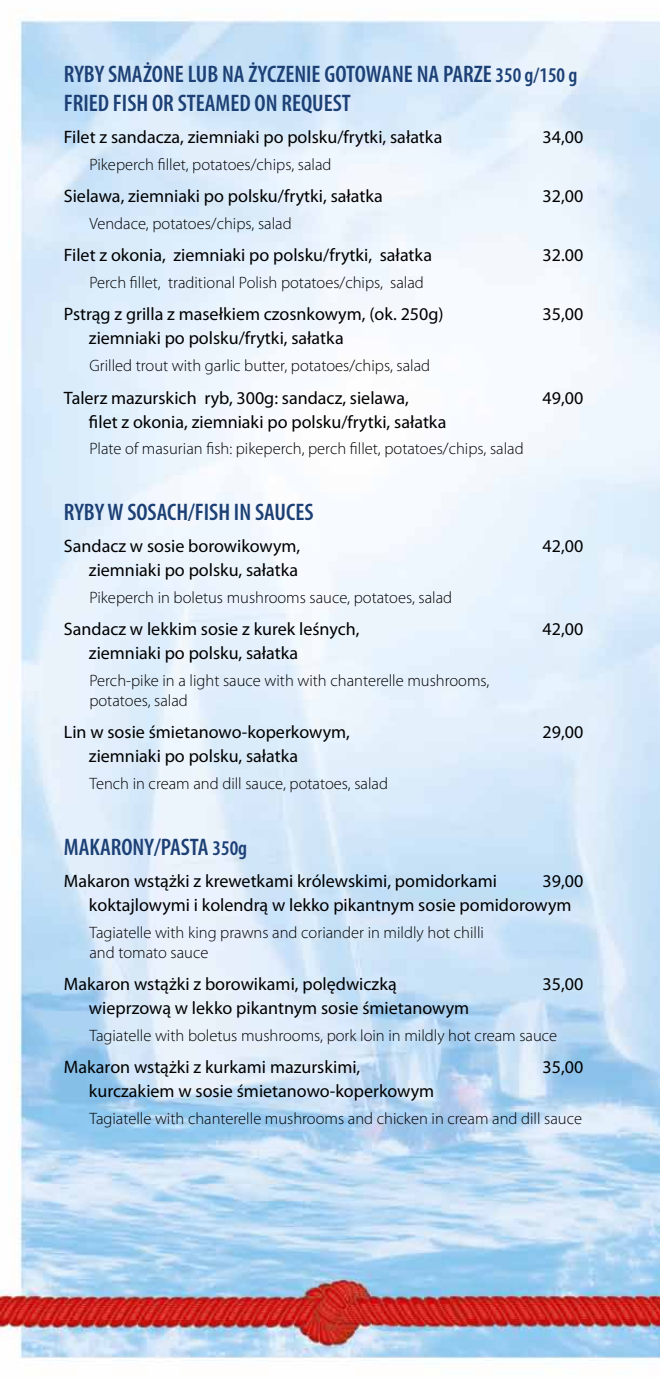
<style>
.page{position:relative;width:660px;height:1378px;background:#fff}
.page>*{position:absolute;margin:0;border:0;box-sizing:border-box;transform-origin:0 0}
.t1{font:600 condensed 24px/28.8px "Myriad Pro";color:#1c4075}
.t2{font:18px/24px "Myriad Pro";color:#000}
.t3{font:300 16.5px/19.8px "Myriad Pro";color:#000}
.s1{font-size:21px}
</style>
<div class="page">
<img style="left:0;top:17px;width:659px;height:1344px">
<h1 class="t1" style="left:64px;top:59px;width:514px">RYBY SMAŻONE LUB NA ŻYCZENIE GOTOWANE NA PARZE <span class="s1">350 g/150 g<br></span>FRIED FISH OR STEAMED ON REQUEST</h1>
<p class="t2" style="left:64px;top:125px;width:380px">Filet z sandacza, ziemniaki po polsku/frytki, sałatka</p>
<p class="t2" style="left:542px;top:125px;width:42px">34,00</p>
<p class="t3" style="left:89px;top:154px;width:243px">Pikeperch fillet, potatoes/chips, salad</p>
<p class="t2" style="left:64px;top:184px;width:320px">Sielawa, ziemniaki po polsku/frytki, sałatka</p>
<p class="t2" style="left:542px;top:184px;width:42px">32,00</p>
<p class="t3" style="left:89px;top:213px;width:203px">Vendace, potatoes/chips, salad</p>
<p class="t2" style="left:64px;top:243px;width:369px">Filet z okonia, ziemniaki po polsku/frytki, sałatka</p>
<p class="t2" style="left:542px;top:243px;width:42px">32.00</p>
<p class="t3" style="left:89px;top:272px;width:336px">Perch fillet, traditional Polish potatoes/chips, salad</p>
<p class="t2" style="left:64px;top:302px;width:381px">Pstrąg z grilla z masełkiem czosnkowym, (ok. 250g)</p>
<p class="t2" style="left:542px;top:302px;width:42px">35,00</p>
<p class="t2" style="left:89px;top:326px;width:256px">ziemniaki po polsku/frytki, sałatka</p>
<p class="t3" style="left:89px;top:355px;width:342px">Grilled trout with garlic butter, potatoes/chips, salad</p>
<p class="t2" style="left:64px;top:385px;width:346px">Talerz mazurskich ryb, 300g: sandacz, sielawa,</p>
<p class="t2" style="left:542px;top:385px;width:42px">49,00</p>
<p class="t2" style="left:89px;top:409px;width:358px">filet z okonia, ziemniaki po polsku/frytki, sałatka</p>
<p class="t3" style="left:89px;top:439px;width:435px">Plate of masurian fish: pikeperch, perch fillet, potatoes/chips, salad</p>
<h1 class="t1" style="left:64px;top:497px;width:251px">RYBY W SOSACH/FISH IN SAUCES</h1>
<p class="t2" style="left:64px;top:534px;width:238px">Sandacz w sosie borowikowym,</p>
<p class="t2" style="left:542px;top:534px;width:42px">42,00</p>
<p class="t2" style="left:89px;top:558px;width:211px">ziemniaki po polsku, sałatka</p>
<p class="t3" style="left:89px;top:587px;width:364px">Pikeperch in boletus mushrooms sauce, potatoes, salad</p>
<p class="t2" style="left:64px;top:617px;width:297px">Sandacz w lekkim sosie z kurek leśnych,</p>
<p class="t2" style="left:542px;top:617px;width:42px">42,00</p>
<p class="t2" style="left:89px;top:641px;width:211px">ziemniaki po polsku, sałatka</p>
<p class="t3" style="left:89px;top:670px;width:401px">Perch-pike in a light sauce with with chanterelle mushrooms, potatoes, salad</p>
<p class="t2" style="left:64px;top:720px;width:287px">Lin w sosie śmietanowo-koperkowym,</p>
<p class="t2" style="left:542px;top:720px;width:42px">29,00</p>
<p class="t2" style="left:89px;top:744px;width:211px">ziemniaki po polsku, sałatka</p>
<p class="t3" style="left:89px;top:773px;width:300px">Tench in cream and dill sauce, potatoes, salad</p>
<h1 class="t1" style="left:64px;top:832px;width:185px">MAKARONY/PASTA <span class="s1">350g</span></h1>
<p class="t2" style="left:64px;top:869px;width:434px">Makaron wstążki z krewetkami królewskimi, pomidorkami</p>
<p class="t2" style="left:89px;top:869px;width:495px;text-indent:453px">39,00 koktajlowymi i kolendrą w lekko pikantnym sosie pomidorowym</p>
<p class="t3" style="left:89px;top:922px;width:396px">Tagiatelle with king prawns and coriander in mildly hot chilli and tomato sauce</p>
<p class="t2" style="left:64px;top:971px;width:334px">Makaron wstążki z borowikami, polędwiczką</p>
<p class="t2" style="left:542px;top:971px;width:42px">35,00</p>
<p class="t2" style="left:89px;top:995px;width:381px">wieprzową w lekko pikantnym sosie śmietanowym</p>
<p class="t3" style="left:89px;top:1025px;width:469px">Tagiatelle with boletus mushrooms, pork loin in mildly hot cream sauce</p>
<p class="t2" style="left:64px;top:1055px;width:298px">Makaron wstążki z kurkami mazurskimi,</p>
<p class="t2" style="left:542px;top:1055px;width:42px">35,00</p>
<p class="t2" style="left:89px;top:1079px;width:346px">kurczakiem w sosie śmietanowo-koperkowym</p>
<p class="t3" style="left:89px;top:1108px;width:493px">Tagiatelle with chanterelle mushrooms and chicken in cream and dill sauce</p>
</div>
